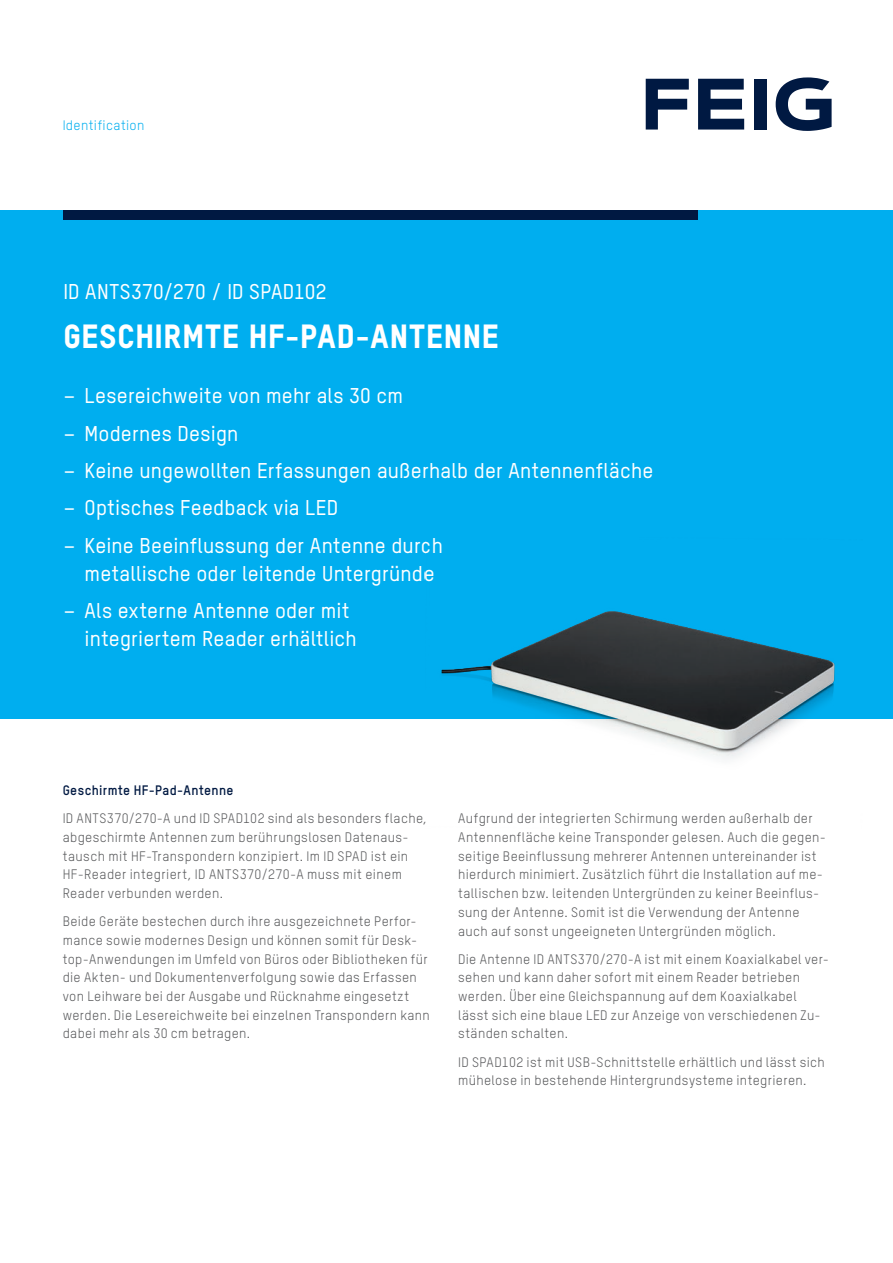
<style>
.page{position:relative;width:893px;height:1263px;background:#fff}
.page>*{position:absolute;margin:0;border:0;box-sizing:border-box;transform-origin:0 0}
.Titel_HL_22_weiß{font:800 33px "TSTAR";letter-spacing:.03em;color:#fff}
.Titel_Subline_14_wei{font:500 21px/28px "TSTAR";letter-spacing:.01em;color:#fff;text-align:center}
.Fliesstext_9_grau{font:13.5px/18.8px "TSTAR";letter-spacing:.025em;color:#57585a}
.Fliesstext_Headline{font:700 13.5px "TSTAR";letter-spacing:.03em;color:#001942}
.Header_Claim_9_cyan{font:13.5px "TSTAR";letter-spacing:.03em;color:#00aeef}
</style>
<div class="page">
<div style="left:0;top:210px;width:893px;height:509px;background:#00aeef"></div>
<div style="left:63px;top:210px;width:635px;height:10px;background:#001942"></div>
<img style="left:442px;top:611px;width:392px;height:138px">
<svg style="left:646px;top:79px;width:43px;height:51px"></svg>
<svg style="left:698px;top:79px;width:46px;height:51px"></svg>
<div style="left:755px;top:79px;width:12px;height:51px;background:#001942"></div>
<svg style="left:776px;top:77px;width:56px;height:54px"></svg>
<p class="Header_Claim_9_cyan" style="left:63px;top:117px;width:83px">Identification</p>
<p class="Titel_Subline_14_wei" style="left:63px;top:278px;width:265px">ID ANTS370/270 / ID SPAD102</p>
<p class="Titel_HL_22_weiß" style="left:63px;top:316px;width:437px">GESCHIRMTE HF-PAD-ANTENNE</p>
<p class="Titel_Subline_14_wei" style="left:63px;top:381px;width:341px">– Lesereichweite von mehr als 30 cm</p>
<p class="Titel_Subline_14_wei" style="left:63px;top:419px;width:176px">– Modernes Design</p>
<p class="Titel_Subline_14_wei" style="left:63px;top:456px;width:591px">– Keine ungewollten Erfassungen außerhalb der Antennenfläche</p>
<p class="Titel_Subline_14_wei" style="left:63px;top:494px;width:276px">– Optisches Feedback via LED</p>
<p class="Titel_Subline_14_wei" style="left:63px;top:531px;width:381px">– Keine Beeinflussung der Antenne durch metallische oder leitende Untergründe</p>
<p class="Titel_Subline_14_wei" style="left:85px;top:597px;width:273px;text-align:left;text-indent:-21px">– Als externe Antenne oder mit integriertem Reader erhältlich</p>
<p class="Fliesstext_Headline" style="left:63px;top:782px;width:172px">Geschirmte HF-Pad-Antenne</p>
<p class="Fliesstext_9_grau" style="left:63px;top:809px;width:366px">ID ANTS370/270-A und ID SPAD102 sind als besonders flache, abgeschirmte Antennen zum berührungslosen Datenaus&shy;tausch mit HF-Transpondern konzipiert. Im ID SPAD ist ein HF-Reader integriert, ID ANTS370/270-A muss mit einem Reader verbunden werden.</p>
<p class="Fliesstext_9_grau" style="left:63px;top:912px;width:369px">Beide Geräte bestechen durch ihre ausgezeichnete Perfor&shy;mance sowie modernes Design und können somit für Desk&shy;top-Anwendungen im Umfeld von Büros oder Bibliotheken für die Akten- und Dokumentenverfolgung sowie das Erfassen von Leihware bei der Ausgabe und Rücknahme eingesetzt werden. Die Lesereichweite bei einzelnen Transpondern kann dabei mehr als 30 cm betragen.</p>
<p class="Fliesstext_9_grau" style="left:458px;top:809px;width:369px">Aufgrund der integrierten Schirmung werden außerhalb der Antennenfläche keine Transponder gelesen. Auch die gegen&shy;seitige Beeinflussung mehrerer Antennen untereinander ist hierdurch minimiert. Zusätzlich führt die Installation auf me&shy;tallischen bzw. leitenden Untergründen zu keiner Beeinflus&shy;sung der Antenne. Somit ist die Verwendung der Antenne auch auf sonst ungeeigneten Untergründen möglich.</p>
<p class="Fliesstext_9_grau" style="left:458px;top:949px;width:372px">Die Antenne ID ANTS370/270-A ist mit einem Koaxialkabel ver&shy;sehen und kann daher sofort mit einem Reader betrieben werden. Über eine Gleichspannung auf dem Koaxialkabel lässt sich eine blaue LED zur Anzeige von verschiedenen Zu&shy;ständen schalten.</p>
<p class="Fliesstext_9_grau" style="left:458px;top:1052px;width:368px">ID SPAD102 ist mit USB-Schnittstelle erhältlich und lässt sich mühelose in bestehende Hintergrundsysteme integrieren.</p>
</div>
